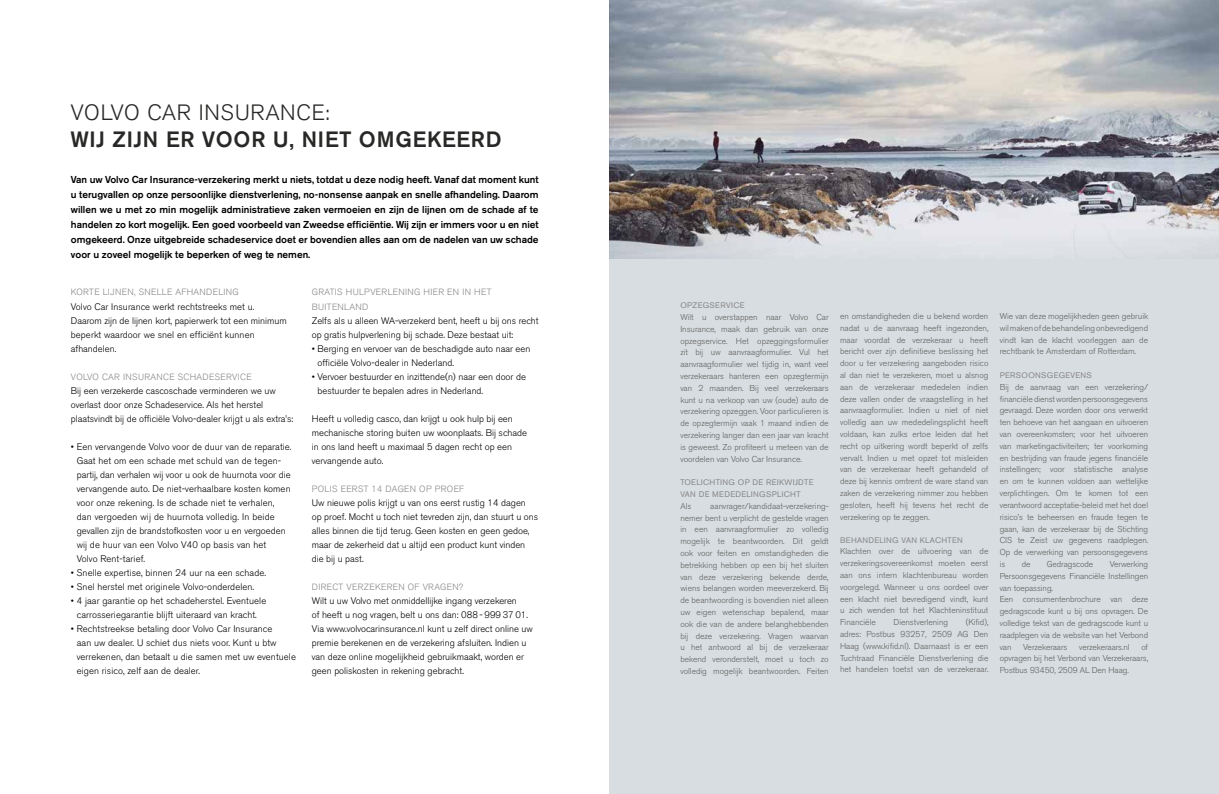
<style>
.page{position:relative;width:1219px;height:794px;background:#fff}
.page>*{position:absolute;margin:0;border:0;box-sizing:border-box;transform-origin:0 0}
.t1{font:500 22px "Volvo Sans Pro";letter-spacing:.04em;color:#282827}
.t2{font:300 22px "Volvo Sans Pro";letter-spacing:.04em;color:#282827}
.t3{font:500 10px/15px "Volvo Sans Pro";color:#000;text-align:justify}
.t4{font:300 9.5px/14px "Volvo Sans Pro";color:#000}
.t5{font:300 9px/14px "Volvo Sans Pro";letter-spacing:.04em;color:#878787}
.t6{font:300 8.5px/11.8px "Volvo Sans Pro";letter-spacing:-.01em;color:#616160;text-align:justify}
.t7{font:8px/11.8px "Volvo Sans Pro";letter-spacing:.04em;color:#878787}
</style>
<div class="page">
<div style="left:609px;top:241px;width:610px;height:553px;background:#d8dde1"></div>
<img style="left:609px;top:0;width:610px;height:258px">
<h1 class="t2" style="left:71px;top:99px;width:261px">VOLVO CAR INSURANCE:</h1>
<h1 class="t1" style="left:71px;top:126px;width:432px">WIJ ZIJN ER VOOR U, NIET OMGEKEERD</h1>
<p class="t3" style="left:71px;top:172px;width:469px">Van uw Volvo Car Insurance-verzekering merkt u niets, totdat u deze nodig heeft. Vanaf dat moment kunt u terugvallen op onze persoonlijke dienstverlening, no-nonsense aanpak en snelle afhandeling. Daarom willen we u met zo min mogelijk administratieve zaken vermoeien en zijn de lijnen om de schade af te handelen zo kort mogelijk. Een goed voorbeeld van Zweedse efficiëntie. Wij zijn er immers voor u en niet omgekeerd. Onze uitgebreide schadeservice doet er bovendien alles aan om de nadelen van uw schade voor u zoveel mogelijk te beperken of weg te nemen.</p>
<p class="t5" style="left:71px;top:285px;width:169px">KORTE LIJNEN, SNELLE AFHANDELING</p>
<p class="t4" style="left:71px;top:299px;width:217px">Volvo Car Insurance werkt rechtstreeks met u.<br>Daarom zijn de lijnen kort, papierwerk tot een minimum beperkt waardoor we snel en efficiënt kunnen afhandelen.</p>
<p class="t5" style="left:71px;top:369px;width:182px">VOLVO CAR INSURANCE SCHADESERVICE</p>
<p class="t4" style="left:71px;top:383px;width:224px">Bij een verzekerde cascoschade verminderen we uw overlast door onze Schadeservice. Als het herstel plaatsvindt bij de officiële Volvo-dealer krijgt u als extra’s:</p>
<p class="t4" style="left:77px;top:439px;width:216px;text-indent:-6px">• Een vervangende Volvo voor de duur van de reparatie.<br>Gaat het om een schade met schuld van de tegen&shy;partij, dan verhalen wij voor u ook de huurnota voor die vervangende auto. De niet-verhaalbare kosten komen voor onze rekening. Is de schade niet te verhalen, dan vergoeden wij de huurnota volledig. In beide gevallen zijn de brandstofkosten voor u en vergoeden wij de huur van een Volvo V40 op basis van het<br>Volvo Rent-tarief.</p>
<p class="t4" style="left:71px;top:565px;width:197px">• Snelle expertise, binnen 24 uur na een schade.</p>
<p class="t4" style="left:71px;top:579px;width:185px">• Snel herstel met originele Volvo-onderdelen.</p>
<p class="t4" style="left:71px;top:593px;width:197px;text-align:center">• 4 jaar garantie op het schadeherstel. Eventuele carrosseriegarantie blijft uiteraard van kracht.</p>
<p class="t4" style="left:77px;top:621px;width:221px;text-indent:-6px">• Rechtstreekse betaling door Volvo Car Insurance<br>aan uw dealer. U schiet dus niets voor. Kunt u btw verrekenen, dan betaalt u die samen met uw eventuele eigen risico, zelf aan de dealer.</p>
<p class="t5" style="left:312px;top:285px;width:181px">GRATIS HULPVERLENING HIER EN IN HET<br>BUITENLAND</p>
<p class="t4" style="left:312px;top:313px;width:228px">Zelfs als u alleen WA-verzekerd bent, heeft u bij ons recht op gratis hulpverlening bij schade. Deze bestaat uit:</p>
<p class="t4" style="left:318px;top:341px;width:214px;text-indent:-6px">• Berging en vervoer van de beschadigde auto naar een officiële Volvo-dealer in Nederland.</p>
<p class="t4" style="left:318px;top:369px;width:210px;text-indent:-6px">• Vervoer bestuurder en inzittende(n) naar een door de bestuurder te bepalen adres in Nederland.</p>
<p class="t4" style="left:312px;top:411px;width:217px">Heeft u volledig casco, dan krijgt u ook hulp bij een mechanische storing buiten uw woonplaats. Bij schade in ons land heeft u maximaal 5 dagen recht op een vervangende auto.</p>
<p class="t5" style="left:312px;top:481px;width:154px">POLIS EERST 14 DAGEN OP PROEF</p>
<p class="t4" style="left:312px;top:495px;width:228px">Uw nieuwe polis krijgt u van ons eerst rustig 14 dagen<br>op proef. Mocht u toch niet tevreden zijn, dan stuurt u ons alles binnen die tijd terug. Geen kosten en geen gedoe, maar de zekerheid dat u altijd een product kunt vinden die bij u past.</p>
<p class="t5" style="left:312px;top:579px;width:153px">DIRECT VERZEKEREN OF VRAGEN?</p>
<p class="t4" style="left:312px;top:593px;width:222px">Wilt u uw Volvo met onmiddellijke ingang verzekeren<br>of heeft u nog vragen, belt u ons dan: 088 - 999 37 01.<br>Via www.volvocarinsurance.nl kunt u zelf direct online uw premie berekenen en de verzekering afsluiten. Indien u van deze online mogelijkheid gebruikmaakt, worden er geen poliskosten in rekening gebracht.</p>
<p class="t7" style="left:680px;top:299px;width:66px">OPZEGSERVICE</p>
<p class="t6" style="left:680px;top:311px;width:150px">Wilt u overstappen naar Volvo Car Insurance, maak dan gebruik van onze opzegservice. Het opzeggingsformulier zit bij uw aanvraagformulier. Vul het aanvraagformulier wel tijdig in, want veel verzekeraars hanteren een opzegtermijn van 2 maanden. Bij veel verzekeraars kunt u na verkoop van uw (oude) auto de verzekering opzeggen. Voor particulieren is de opzegtermijn vaak 1 maand indien de verzekering langer dan een jaar van kracht is geweest. Zo profiteert u meteen van de voordelen van Volvo Car Insurance.</p>
<p class="t7" style="left:680px;top:476px;width:135px">TOELICHTING OP DE REIKWIJDTE<br>VAN DE MEDEDELINGSPLICHT</p>
<p class="t6" style="left:680px;top:500px;width:12px">Als</p>
<p class="t6" style="left:680px;top:500px;width:150px;text-indent:30px">aanvrager/kandidaat-verzekering&shy;nemer bent u verplicht de gestelde vragen in een aanvraagformulier zo volledig mogelijk te beantwoorden. Dit geldt ook voor feiten en omstandigheden die betrekking hebben op een bij het sluiten van deze verzekering bekende derde, wiens belangen worden meeverzekerd. Bij de beantwoording is bovendien niet alleen uw eigen wetenschap bepalend, maar ook die van de andere belanghebbenden bij deze verzekering. Vragen waarvan u het antwoord al bij de verzekeraar bekend veronderstelt, moet u toch zo volledig mogelijk beantwoorden. Feiten</p>
<p class="t6" style="left:840px;top:310px;width:150px">en omstandigheden die u bekend worden nadat u de aanvraag heeft ingezonden, maar voordat de verzekeraar u heeft bericht over zijn definitieve beslissing het door u ter verzekering aangeboden risico al dan niet te verzekeren, moet u alsnog aan de verzekeraar mededelen indien deze vallen onder de vraagstelling in het aanvraagformulier. Indien u niet of niet volledig aan uw mededelingsplicht heeft voldaan, kan zulks ertoe leiden dat het recht op uitkering wordt beperkt of zelfs vervalt. Indien u met opzet tot misleiden van de verzekeraar heeft gehandeld of deze bij kennis omtrent de ware stand van zaken de verzekering nimmer zou hebben gesloten, heeft hij tevens het recht de verzekering op te zeggen.</p>
<p class="t7" style="left:840px;top:534px;width:124px">BEHANDELING VAN KLACHTEN</p>
<p class="t6" style="left:840px;top:545px;width:150px">Klachten over de uitvoering van de verzekeringsovereenkomst moeten eerst aan ons intern klachtenbureau worden voorgelegd. Wanneer u ons oordeel over een klacht niet bevredigend vindt, kunt u zich wenden tot het Klachteninstituut Financiële</p>
<p class="t6" style="left:840px;top:616px;width:150px;text-indent:126px">(Kifid), adres: Postbus 93257, 2509 AG Den Haag (www.kifid.nl). Daarnaast is er een Tuchtraad Financiële Dienstverlening die het handelen toetst van de verzekeraar.</p>
<p class="t6" style="left:893px;top:616px;width:56px">Dienstverlening</p>
<p class="t6" style="left:1000px;top:310px;width:150px">Wie van deze mogelijkheden geen gebruik wil maken of de behandeling onbevredigend vindt kan de klacht voorleggen aan de rechtbank te Amsterdam of Rotterdam.</p>
<p class="t7" style="left:1000px;top:369px;width:94px">PERSOONSGEGEVENS</p>
<p class="t6" style="left:1000px;top:381px;width:150px">Bij de aanvraag van een verzekering/ financiële dienst worden persoonsgegevens gevraagd. Deze worden door ons verwerkt ten behoeve van het aangaan en uitvoeren van overeenkomsten; voor het uitvoeren van marketingactiviteiten; ter voorkoming en bestrijding van fraude jegens financiële instellingen; voor statistische analyse en om te kunnen voldoen aan wettelijke verplichtingen. Om te komen tot een verantwoord acceptatie-beleid met het doel risico’s te beheersen en fraude tegen te gaan, kan de verzekeraar bij de Stichting CIS te Zeist uw gegevens raadplegen.<br>Op de verwerking van persoonsgegevens is</p>
<p class="t6" style="left:1022px;top:558px;width:10px">de</p>
<p class="t6" style="left:1047px;top:558px;width:48px">Gedragscode</p>
<p class="t6" style="left:1000px;top:558px;width:150px;text-align:left;text-indent:110px">Verwerking<br>Persoonsgegevens Financiële Instellingen van toepassing.<br>Een consumentenbrochure van deze gedragscode kunt u bij ons opvragen. De volledige tekst van de gedragscode kunt u raadplegen via de website van het Verbond van</p>
<p class="t6" style="left:1000px;top:641px;width:150px;text-indent:142px">of opvragen bij het Verbond van Verzekeraars, Postbus 93450, 2509 AL Den Haag.</p>
<p class="t6" style="left:1023px;top:641px;width:46px">Verzekeraars</p>
<p class="t6" style="left:1079px;top:641px;width:52px">verzekeraars.nl</p>
</div>
